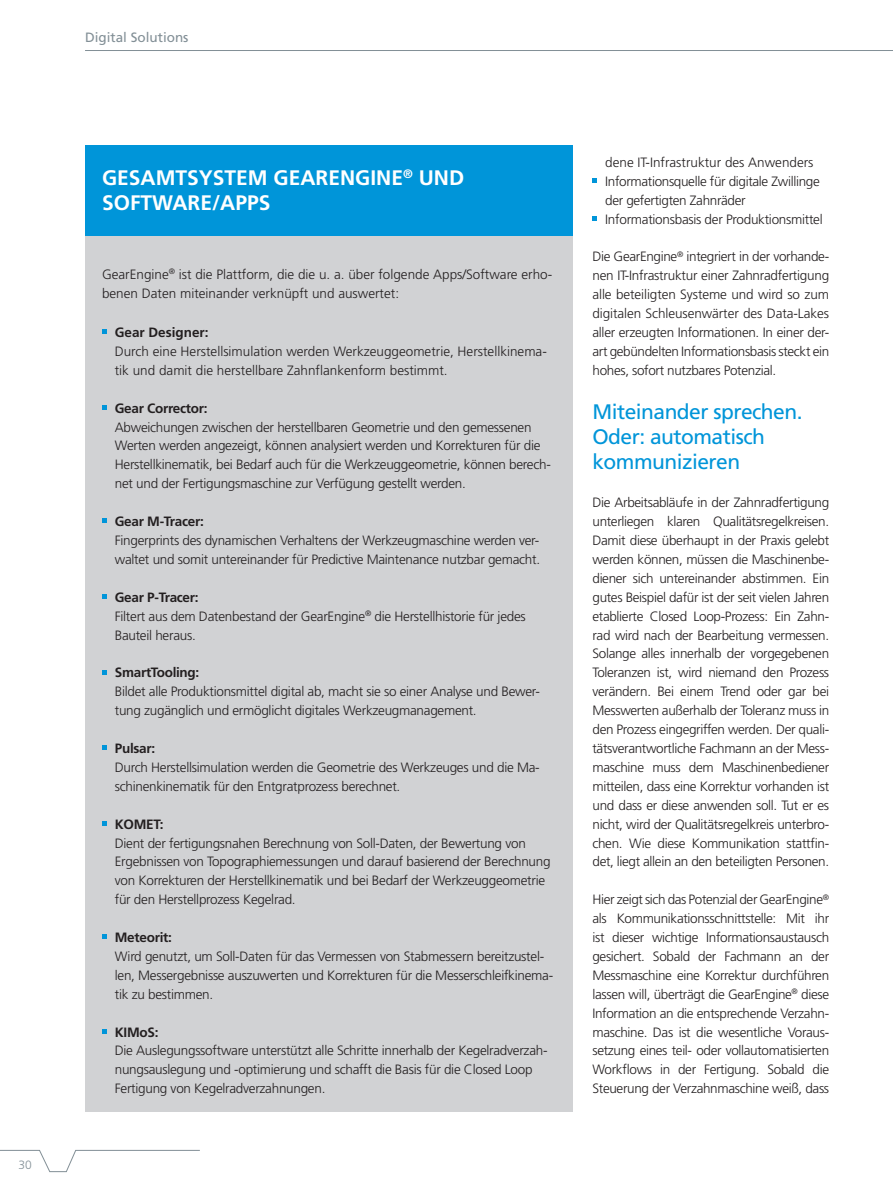
<style>
.page{position:relative;width:893px;height:1191px;background:#fff}
.page>*{position:absolute;margin:0;border:0;box-sizing:border-box;transform-origin:0 0}
.t1{font:21px/25.2px "Frutiger LT Std";letter-spacing:-.025em;color:#0095d9}
.t2{font:700 21px/25.2px "Frutiger LT Std";color:#fff}
.t3{font:300 13.5px/18.9px "Frutiger LT Std";letter-spacing:-.02em;color:#231f20}
.t4{font:300 13.5px/18.9px "Frutiger LT Std";color:#231f20}
.t5{font:700 13.5px "Frutiger LT Std";letter-spacing:-.02em;color:#231f20}
.t6{font:13.5px "Frutiger LT Std";color:#828f96}
.t7{font:700 13.5px "Frutiger LT Std";color:#231f20}
.t8{font:300 12px "Frutiger LT Std";color:#828f96}
.s1{font-weight:700}
</style>
<div class="page">
<hr style="left:85px;top:50px;width:808px;height:1px;background:#828f96">
<svg style="left:0;top:1149px;width:200px;height:23px"></svg>
<div style="left:85px;top:235px;width:488px;height:877px;background:#d1d2d4"></div>
<svg style="left:102px;top:329px;width:4px;height:5px"></svg>
<svg style="left:102px;top:405px;width:4px;height:4px"></svg>
<svg style="left:102px;top:518px;width:4px;height:5px"></svg>
<svg style="left:102px;top:594px;width:4px;height:4px"></svg>
<svg style="left:102px;top:670px;width:4px;height:4px"></svg>
<svg style="left:102px;top:745px;width:4px;height:4px"></svg>
<svg style="left:102px;top:821px;width:4px;height:4px"></svg>
<svg style="left:102px;top:934px;width:4px;height:4px"></svg>
<svg style="left:102px;top:1029px;width:4px;height:4px"></svg>
<div style="left:85px;top:145px;width:488px;height:90px;background:#0095d9"></div>
<svg style="left:592px;top:178px;width:5px;height:4px"></svg>
<svg style="left:592px;top:216px;width:5px;height:4px"></svg>
<p class="t8" style="left:19px;top:1158px;width:15px">30</p>
<p class="t6" style="left:85px;top:29px;width:105px">Digital Solutions</p>
<h1 class="t2" style="left:102px;top:165px;width:364px">GESAMTSYSTEM GEARENGINE<sup>®</sup> UND<br>SOFTWARE/APPS</h1>
<p class="t4" style="left:102px;top:265px;width:452px">GearEngine<sup>®</sup> ist die Plattform, die die u. a. über folgende Apps/Software erho&shy;benen Daten miteinander verknüpft und auswertet:</p>
<p class="t7" style="left:115px;top:324px;width:95px">Gear Designer:</p>
<p class="t4" style="left:115px;top:342px;width:434px">Durch eine Herstellsimulation werden Werkzeuggeometrie, Herstellkinema&shy;tik und damit die herstellbare Zahnflankenform bestimmt.</p>
<p class="t5" style="left:115px;top:400px;width:94px">Gear Corrector:</p>
<p class="t3" style="left:115px;top:417px;width:438px">Abweichungen zwischen der herstellbaren Geometrie und den gemessenen Werten werden angezeigt, können analysiert werden und Korrekturen für die Herstellkinematik, bei Bedarf auch für die Werkzeuggeometrie, können berech&shy;net und der Fertigungsmaschine zur Verfügung gestellt werden.</p>
<p class="t5" style="left:115px;top:513px;width:91px">Gear M-Tracer:</p>
<p class="t3" style="left:115px;top:531px;width:427px">Fingerprints des dynamischen Verhaltens der Werkzeugmaschine werden ver&shy;waltet und somit untereinander für Predictive Maintenance nutzbar gemacht.</p>
<p class="t3" style="left:115px;top:588px;width:412px"><span class="s1">Gear P-Tracer:<br></span>Filtert aus dem Datenbestand der GearEngine<sup>®</sup> die Herstellhistorie für jedes<br>Bauteil heraus.</p>
<p class="t5" style="left:115px;top:664px;width:86px">SmartTooling:</p>
<p class="t3" style="left:115px;top:682px;width:427px">Bildet alle Produktionsmittel digital ab, macht sie so einer Analyse und Bewer&shy;tung zugänglich und ermöglicht digitales Werkzeugmanagement.</p>
<p class="t5" style="left:115px;top:740px;width:42px">Pulsar:</p>
<p class="t3" style="left:115px;top:758px;width:426px">Durch Herstellsimulation werden die Geometrie des Werkzeuges und die Ma&shy;schinenkinematik für den Entgratprozess berechnet.</p>
<p class="t5" style="left:115px;top:816px;width:50px">KOMET:</p>
<p class="t3" style="left:115px;top:833px;width:437px">Dient der fertigungsnahen Berechnung von Soll-Daten, der Bewertung von Ergebnissen von Topographiemessungen und darauf basierend der Berechnung von Korrekturen der Herstellkinematik und bei Bedarf der Werkzeuggeometrie für den Herstellprozess Kegelrad.</p>
<p class="t5" style="left:115px;top:929px;width:59px">Meteorit:</p>
<p class="t3" style="left:115px;top:947px;width:440px">Wird genutzt, um Soll-Daten für das Vermessen von Stabmessern bereitzustel&shy;len, Messergebnisse auszuwerten und Korrekturen für die Messerschleifkinema&shy;tik zu bestimmen.</p>
<p class="t5" style="left:115px;top:1024px;width:45px">KIMoS:</p>
<p class="t3" style="left:115px;top:1041px;width:434px">Die Auslegungssoftware unterstützt alle Schritte innerhalb der Kegelradverzah&shy;nungsauslegung und -optimierung und schafft die Basis für die Closed Loop<br>Fertigung von Kegelradverzahnungen.</p>
<p class="t3" style="left:605px;top:153px;width:219px">dene IT-Infrastruktur des Anwenders Informationsquelle für digitale Zwillinge der gefertigten Zahnräder Informationsbasis der Produktionsmittel</p>
<p class="t3" style="left:592px;top:247px;width:238px;text-align:justify">Die GearEngine<sup>®</sup> integriert in der vorhande&shy;nen IT-Infrastruktur einer Zahnradfertigung alle beteiligten Systeme und wird so zum digitalen Schleusenwärter des Data-Lakes aller erzeugten Informationen. In einer der&shy;art gebündelten Informationsbasis steckt ein hohes, sofort nutzbares Potenzial.</p>
<h1 class="t1" style="left:592px;top:399px;width:212px">Miteinander sprechen.<br>Oder: automatisch kommunizieren</h1>
<p class="t3" style="left:592px;top:493px;width:238px;text-align:justify">Die Arbeitsabläufe in der Zahnradfertigung unterliegen klaren Qualitätsregelkreisen.<br>Damit diese überhaupt in der Praxis gelebt werden können, müssen die Maschinenbe&shy;diener sich untereinander abstimmen. Ein gutes Beispiel dafür ist der seit vielen Jahren etablierte Closed Loop-Prozess: Ein Zahn&shy;rad wird nach der Bearbeitung vermessen.<br>Solange alles innerhalb der vorgegebenen Toleranzen ist, wird niemand den Prozess verändern. Bei einem Trend oder gar bei Messwerten außerhalb der Toleranz muss in den Prozess eingegriffen werden. Der quali&shy;tätsverantwortliche Fachmann an der Mess&shy;maschine muss dem Maschinenbediener mitteilen, dass eine Korrektur vorhanden ist und dass er diese anwenden soll. Tut er es nicht, wird der Qualitätsregelkreis unterbro&shy;chen. Wie diese Kommunikation stattfin&shy;det, liegt allein an den beteiligten Personen.</p>
<p class="t3" style="left:592px;top:890px;width:238px;text-align:justify">Hier zeigt sich das Potenzial der GearEngine<sup>® </sup>als Kommunikationsschnittstelle: Mit ihr ist dieser wichtige Informationsaustausch gesichert. Sobald der Fachmann an der Messmaschine eine Korrektur durchführen lassen will, überträgt die GearEngine<sup>®</sup> diese Information an die entsprechende Verzahn&shy;maschine. Das ist die wesentliche Voraus&shy;setzung eines teil- oder vollautomatisierten Workflows in der Fertigung. Sobald die Steuerung der Verzahnmaschine weiß, dass</p>
</div>
